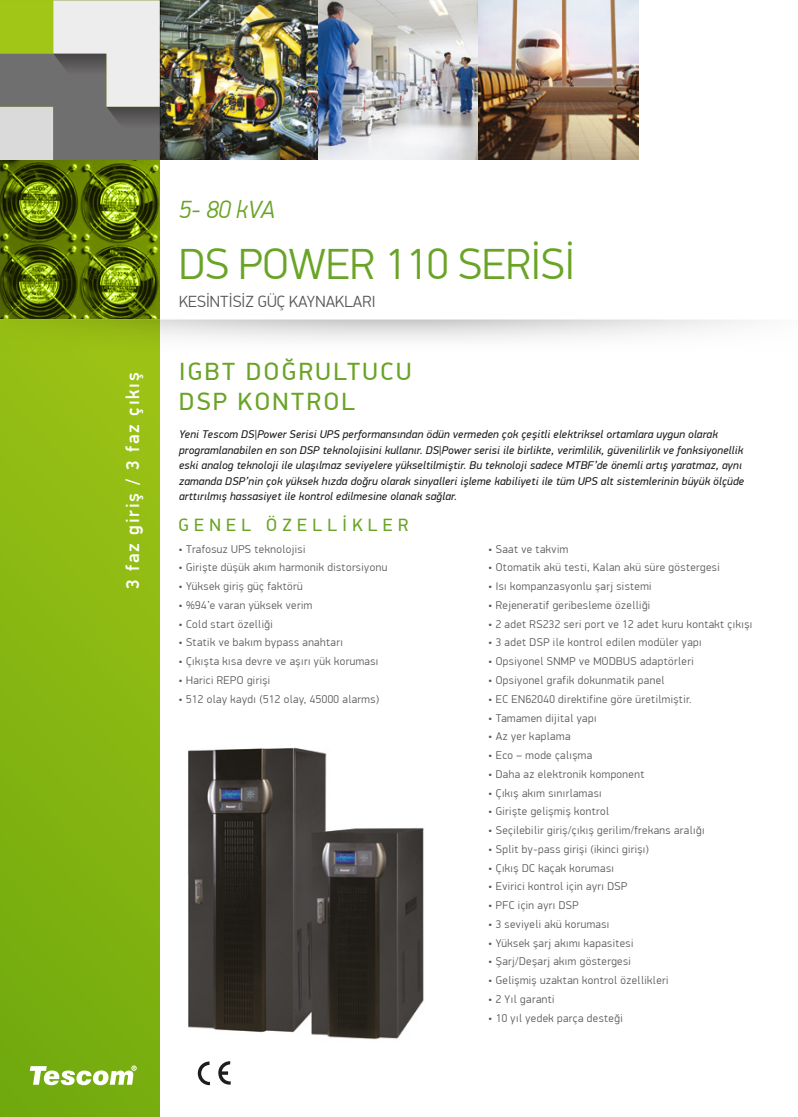
<style>
.page{position:relative;width:798px;height:1117px;background:#fff}
.page>*{position:absolute;margin:0;border:0;box-sizing:border-box;transform-origin:0 0}
.t1{font:300 43.75px "PF Din Display Pro";color:#6aa426}
.t2{font:25px/30px "PF Din Display Pro";letter-spacing:.1em;color:#6aa426}
.t3{font:italic 300 25px "PF Din Display Pro";color:#6aa426}
.t4{font:500 18.75px "PF Din Display Pro";letter-spacing:.1em;color:#fff}
.t5{font:17.88px "PF Din Display Pro";letter-spacing:.3em;color:#6aa426}
.t6{font:300 16.25px "PF Din Display Pro";letter-spacing:.005em;color:#575756}
.t7{font:300 11.25px "PF Din Display Pro";letter-spacing:.04em;color:#575756}
.t8{font:italic 11.25px/15.5px "PF Din Display Pro";letter-spacing:.02em;color:#1d1d1b}
</style>
<div class="page">
<svg style="left:0;top:354px;width:160px;height:762px;background:#86b611"></svg>
<img style="left:160px;top:0;width:478px;height:159px">
<svg style="left:0;top:159px;width:160px;height:160px;background:#596d08"></svg>
<svg style="left:30px;top:1065px;width:106px;height:19px"></svg>
<svg style="left:0;top:319px;width:753px;height:35px"></svg>
<img style="left:188px;top:747px;width:236px;height:293px">
<svg style="left:198px;top:1061px;width:12px;height:23px"></svg>
<svg style="left:218px;top:1061px;width:12px;height:23px"></svg>
<svg style="left:0;top:0;width:160px;height:159px;background:#a9ad98"></svg>
<h3 class="t4" style="left:122px;top:589px;width:218px;rotate:-90deg">3 faz giriş / 3 faz çıkış</h3>
<h2 class="t3" style="left:179px;top:194px;width:98px">5- 80 kVA</h2>
<h1 class="t1" style="left:179px;top:238px;width:397px">DS POWER 110 SERİSİ</h1>
<h3 class="t6" style="left:179px;top:292px;width:198px">KESİNTİSİZ GÜÇ KAYNAKLARI</h3>
<h2 class="t2" style="left:179px;top:356px;width:234px">IGBT DOĞRULTUCU<br>DSP KONTROL</h2>
<p class="t8" style="left:179px;top:426px;width:566px">Yeni Tescom DS|Power Serisi UPS performansından ödün vermeden çok çeşitli elektriksel ortamlara uygun olarak programlanabilen en son DSP teknolojisini kullanır. DS|Power serisi ile birlikte, verimlilik, güvenilirlik ve fonksiyonellik eski analog teknoloji ile ulaşılmaz seviyelere yükseltilmiştir. Bu teknoloji sadece MTBF’de önemli artış yaratmaz, aynı zamanda DSP’nin çok yüksek hızda doğru olarak sinyalleri işleme kabiliyeti ile tüm UPS alt sistemlerinin büyük ölçüde arttırılmış hassasiyet ile kontrol edilmesine olanak sağlar.</p>
<h3 class="t5" style="left:178px;top:513px;width:231px">GENEL ÖZELLİKLER</h3>
<p class="t7" style="left:178px;top:542px;width:128px">• Trafosuz UPS teknolojisi</p>
<p class="t7" style="left:178px;top:561px;width:210px">• Girişte düşük akım harmonik distorsiyonu</p>
<p class="t7" style="left:178px;top:579px;width:126px">• Yüksek giriş güç faktörü</p>
<p class="t7" style="left:178px;top:598px;width:135px">• %94’e varan yüksek verim</p>
<p class="t7" style="left:178px;top:617px;width:96px">• Cold start özelliği</p>
<p class="t7" style="left:178px;top:636px;width:166px">• Statik ve bakım bypass anahtarı</p>
<p class="t7" style="left:178px;top:654px;width:201px">• Çıkışta kısa devre ve aşırı yük koruması</p>
<p class="t7" style="left:178px;top:673px;width:93px">• Harici REPO girişi</p>
<p class="t7" style="left:178px;top:692px;width:202px">• 512 olay kaydı (512 olay, 45000 alarms)</p>
<p class="t7" style="left:488px;top:542px;width:82px">• Saat ve takvim</p>
<p class="t7" style="left:488px;top:561px;width:233px">• Otomatik akü testi, Kalan akü süre göstergesi</p>
<p class="t7" style="left:488px;top:579px;width:165px">• Isı kompanzasyonlu şarj sistemi</p>
<p class="t7" style="left:488px;top:598px;width:164px">• Rejeneratif geribesleme özelliği</p>
<p class="t7" style="left:488px;top:617px;width:266px">• 2 adet RS232 seri port ve 12 adet kuru kontakt çıkışı</p>
<p class="t7" style="left:488px;top:636px;width:215px">• 3 adet DSP ile kontrol edilen modüler yapı</p>
<p class="t7" style="left:488px;top:654px;width:207px">• Opsiyonel SNMP ve MODBUS adaptörleri</p>
<p class="t7" style="left:488px;top:673px;width:178px">• Opsiyonel grafik dokunmatik panel</p>
<p class="t7" style="left:488px;top:692px;width:205px">• EC EN62040 direktifine göre üretilmiştir.</p>
<p class="t7" style="left:488px;top:711px;width:110px">• Tamamen dijital yapı</p>
<p class="t7" style="left:488px;top:729px;width:84px">• Az yer kaplama</p>
<p class="t7" style="left:488px;top:748px;width:106px">• Eco – mode çalışma</p>
<p class="t7" style="left:488px;top:767px;width:158px">• Daha az elektronik komponent</p>
<p class="t7" style="left:488px;top:786px;width:115px">• Çıkış akım sınırlaması</p>
<p class="t7" style="left:488px;top:804px;width:122px">• Girişte gelişmiş kontrol</p>
<p class="t7" style="left:488px;top:823px;width:218px">• Seçilebilir giriş/çıkış gerilim/frekans aralığı</p>
<p class="t7" style="left:488px;top:842px;width:162px">• Split by-pass girişi (ikinci girişı)</p>
<p class="t7" style="left:488px;top:861px;width:127px">• Çıkış DC kaçak koruması</p>
<p class="t7" style="left:488px;top:879px;width:141px">• Evirici kontrol için ayrı DSP</p>
<p class="t7" style="left:488px;top:898px;width:92px">• PFC için ayrı DSP</p>
<p class="t7" style="left:488px;top:917px;width:123px">• 3 seviyeli akü koruması</p>
<p class="t7" style="left:488px;top:936px;width:147px">• Yüksek şarj akımı kapasitesi</p>
<p class="t7" style="left:488px;top:954px;width:144px">• Şarj/Deşarj akım göstergesi</p>
<p class="t7" style="left:488px;top:973px;width:182px">• Gelişmiş uzaktan kontrol özellikleri</p>
<p class="t7" style="left:488px;top:992px;width:68px">• 2 Yıl garanti</p>
<p class="t7" style="left:488px;top:1011px;width:136px">• 10 yıl yedek parça desteği</p>
</div>
